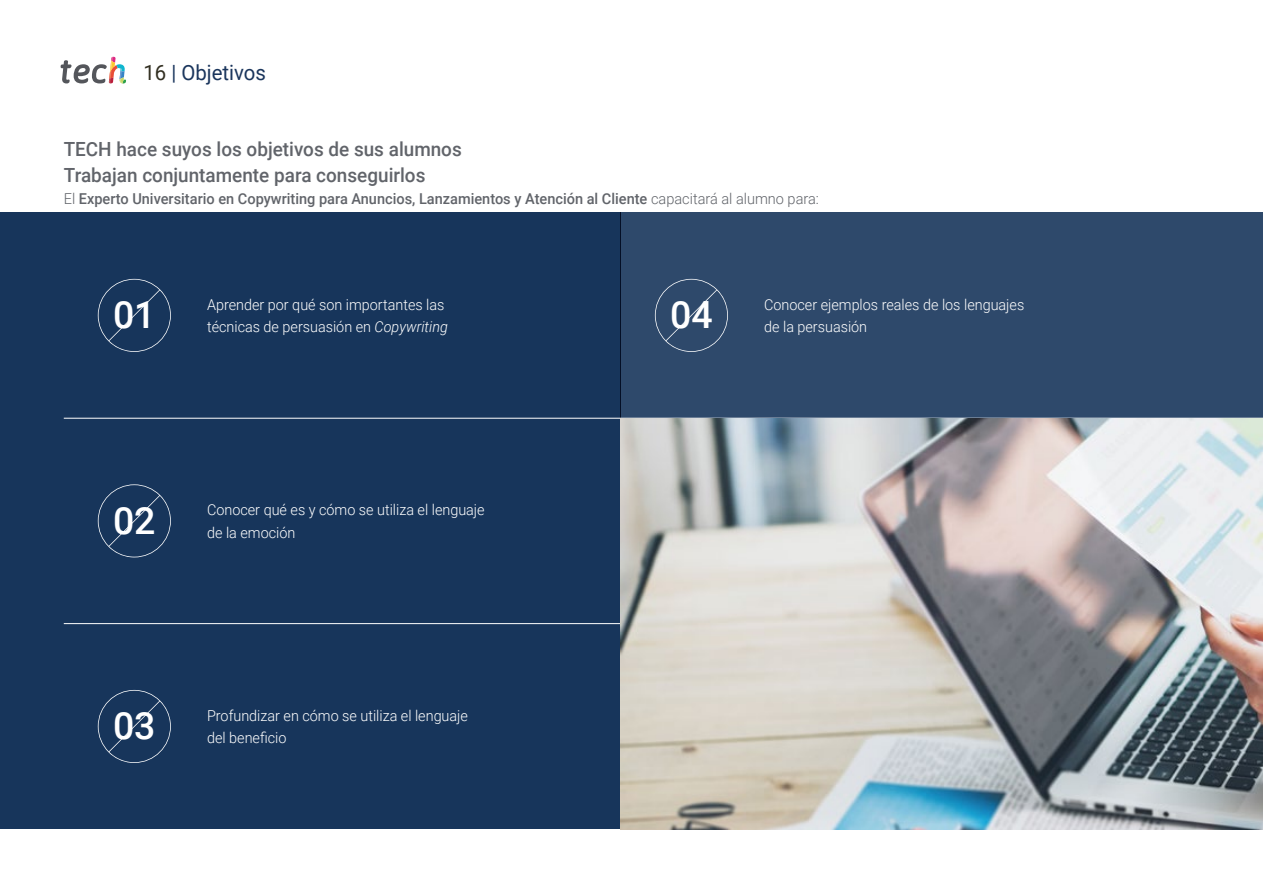
<style>
.page{position:relative;width:1263px;height:893px;background:#fff}
.page>*{position:absolute;margin:0;border:0;box-sizing:border-box;transform-origin:0 0}
.t1{font:500 37.5px "Roboto";color:#fff}
.t2{font:21px "Roboto";color:#1a355c}
.t3{font:500 19.5px/25.5px "Roboto";color:#61646a}
.t4{font:300 15px/22.5px "Roboto";color:#fff;scale:.96 1}
.t5{font:500 15px "Roboto";color:#61646a}
.s1{color:#312e20}
.s2{font-weight:300}
.s3{font-style:italic}
</style>
<div class="page">
<svg style="left:61px;top:57px;width:65px;height:27px"></svg>
<div style="left:0;top:213px;width:621px;height:616px;background:#17355b"></div>
<div style="left:621px;top:213px;width:642px;height:616px;background:#2e496b"></div>
<svg style="left:98px;top:279px;width:73px;height:73px"></svg>
<svg style="left:98px;top:484px;width:73px;height:73px"></svg>
<svg style="left:98px;top:690px;width:73px;height:73px"></svg>
<hr style="left:64px;top:418px;width:1199px;height:1px;background:#fff">
<hr style="left:64px;top:623px;width:1199px;height:1px;background:#fff">
<img style="left:621px;top:418px;width:642px;height:411px">
<svg style="left:655px;top:279px;width:73px;height:73px"></svg>
<h2 class="t2" style="left:144px;top:57px;width:124px"><span class="s1">16</span> | Objetivos</h2>
<h3 class="t3" style="left:64px;top:136px;width:400px">TECH hace suyos los objetivos de sus alumnos<br>Trabajan conjuntamente para conseguirlos</h3>
<p class="t5" style="left:64px;top:188px;width:757px"><span class="s2">El</span> Experto Universitario en Copywriting para Anuncios, Lanzamientos y Atención al Cliente <span class="s2">capacitará al alumno para:</span></p>
<h1 class="t1" style="left:113px;top:288px;width:44px">01</h1>
<p class="t4" style="left:207px;top:293px;width:252px">Aprender por qué son importantes las técnicas de persuasión en <span class="s3">Copywriting</span></p>
<h1 class="t1" style="left:670px;top:288px;width:44px">04</h1>
<p class="t4" style="left:764px;top:293px;width:272px">Conocer ejemplos reales de los lenguajes</p>
<p class="t4" style="left:764px;top:315px;width:109px">de la persuasión</p>
<h1 class="t1" style="left:113px;top:494px;width:44px">02</h1>
<p class="t4" style="left:207px;top:498px;width:291px">Conocer qué es y cómo se utiliza el lenguaje de la emoción</p>
<h1 class="t1" style="left:113px;top:699px;width:44px">03</h1>
<p class="t4" style="left:207px;top:704px;width:273px">Profundizar en cómo se utiliza el lenguaje del beneficio</p>
</div>
